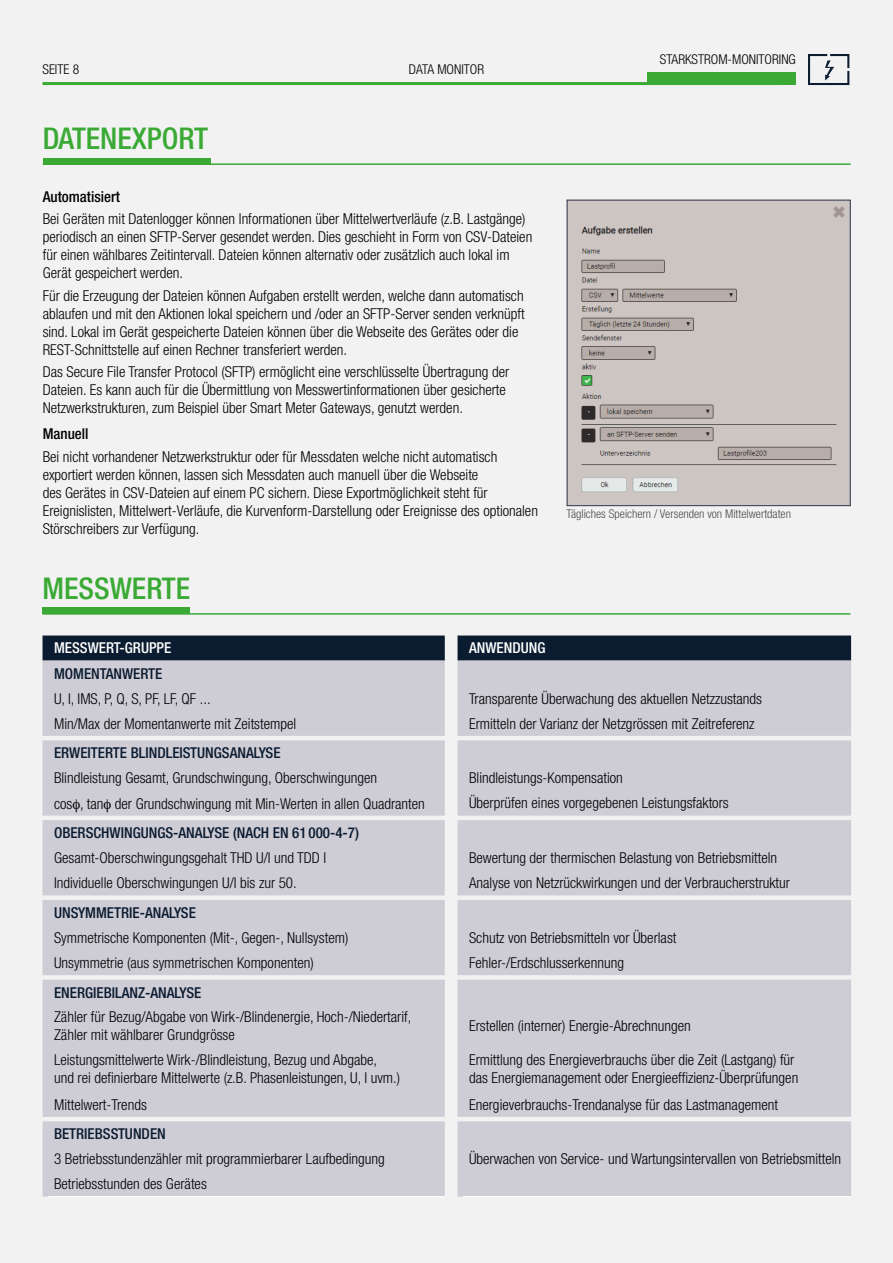
<style>
.page{position:relative;width:893px;height:1263px;background:#f2f2f2}
.page>*{position:absolute;margin:0;border:0;box-sizing:border-box;transform-origin:0 0}
.t1{font:500 condensed 30px "Helvetica Neue LTW1 G";color:#3aaa35}
.t2{font:300 condensed 15px/18px "Helvetica Neue LT Pro";color:#000}
.t3{font:500 condensed 15px "Helvetica Neue LTW1 G";color:#0b1b30}
.t4{font:500 condensed 15px "Helvetica Neue LT Pro";color:#fff}
.t5{font:500 condensed 15px "Helvetica Neue LT Pro";color:#000}
.t6{font:300 condensed 13.5px "Helvetica Neue LT Pro";color:#000}
.t7{font:300 condensed 12px "Helvetica Neue LT Pro";color:#4a4a49}
</style>
<div class="page">
<hr style="left:43px;top:82px;width:738px;height:3px;background:#3aaa35">
<div style="left:647px;top:72px;width:149px;height:13px;background:#3aaa35"></div>
<svg style="left:808px;top:54px;width:41px;height:31px"></svg>
<div style="left:43px;top:159px;width:167px;height:6px;background:#3aaa35"></div>
<hr style="left:43px;top:163px;width:808px;height:2px;background:#3aaa35">
<hr style="left:43px;top:613px;width:807px;height:2px;background:#3aaa35">
<div style="left:43px;top:607px;width:147px;height:7px;background:#3aaa35"></div>
<svg style="left:43px;top:635px;width:808px;height:26px;background:#18273a"></svg>
<div style="left:43px;top:661px;width:808px;height:535px;background:#cecdd6"></div>
<hr style="left:48px;top:1196px;width:397px;height:1px;background:#fff">
<hr style="left:463px;top:1196px;width:388px;height:1px;background:#fff">
<img style="left:569px;top:202px;width:279px;height:302px">
<div style="left:567px;top:200px;width:283px;height:306px;border:1px solid #363e54"></div>
<svg style="left:73px;top:799px;width:7px;height:13px"></svg>
<svg style="left:104px;top:799px;width:7px;height:13px"></svg>
<p class="t6" style="left:43px;top:62px;width:38px">SEITE 8</p>
<h1 class="t1" style="left:43px;top:120px;width:167px">DATENEXPORT</h1>
<p class="t6" style="left:409px;top:62px;width:77px">DATA MONITOR</p>
<p class="t5" style="left:43px;top:188px;width:79px">Automatisiert</p>
<p class="t2" style="left:43px;top:210px;width:491px">Bei Geräten mit Datenlogger können Informationen über Mittelwertverläufe (z.B. Lastgänge) periodisch an einen SFTP-Server gesendet werden. Dies geschieht in Form von CSV-Dateien für einen wählbares Zeitintervall. Dateien können alternativ oder zusätzlich auch lokal im Gerät gespeichert werden.</p>
<p class="t2" style="left:43px;top:286px;width:484px">Für die Erzeugung der Dateien können Aufgaben erstellt werden, welche dann automatisch ablaufen und mit den Aktionen lokal speichern und /oder an SFTP-Server senden verknüpft sind. Lokal im Gerät gespeicherte Dateien können über die Webseite des Gerätes oder die REST-Schnittstelle auf einen Rechner transferiert werden.</p>
<p class="t2" style="left:43px;top:362px;width:468px">Das Secure File Transfer Protocol (SFTP) ermöglicht eine verschlüsselte Übertragung der<br>Dateien. Es kann auch für die Übermittlung von Messwertinformationen über gesicherte<br>Netzwerkstrukturen, zum Beispiel über Smart Meter Gateways, genutzt werden.</p>
<p class="t5" style="left:43px;top:425px;width:47px">Manuell</p>
<p class="t2" style="left:43px;top:447px;width:497px">Bei nicht vorhandener Netzwerkstruktur oder für Messdaten welche nicht automatisch exportiert werden können, lassen sich Messdaten auch manuell über die Webseite<br>des Gerätes in CSV-Dateien auf einem PC sichern. Diese Exportmöglichkeit steht für Ereignislisten, Mittelwert-Verläufe, die Kurvenform-Darstellung oder Ereignisse des optionalen Störschreibers zur Verfügung.</p>
<h1 class="t1" style="left:43px;top:570px;width:149px">MESSWERTE</h1>
<p class="t6" style="left:660px;top:51px;width:137px">STARKSTROM-MONITORING</p>
<p class="t7" style="left:567px;top:507px;width:226px">Tägliches Speichern / Versenden von Mittelwertdaten</p>
<p class="t4" style="left:54px;top:639px;width:119px">MESSWERT-GRUPPE</p>
<p class="t4" style="left:469px;top:639px;width:78px">ANWENDUNG</p>
<p class="t3" style="left:54px;top:664px;width:110px">MOMENTANWERTE</p>
<p class="t2" style="left:54px;top:689px;width:158px">U, I, IMS, P, Q, S, PF, LF, QF ...</p>
<p class="t2" style="left:469px;top:689px;width:294px">Transparente Überwachung des aktuellen Netzzustands</p>
<p class="t2" style="left:54px;top:714px;width:244px">Min/Max der Momentanwerte mit Zeitstempel</p>
<p class="t2" style="left:469px;top:714px;width:287px">Ermitteln der Varianz der Netzgrössen mit Zeitreferenz</p>
<p class="t3" style="left:54px;top:744px;width:228px">ERWEITERTE BLINDLEISTUNGSANALYSE</p>
<p class="t2" style="left:54px;top:769px;width:325px">Blindleistung Gesamt, Grundschwingung, Oberschwingungen</p>
<p class="t2" style="left:469px;top:769px;width:155px">Blindleistungs-Kompensation</p>
<p class="t2" style="left:54px;top:794px;width:372px">cos , tan der Grundschwingung mit Min-Werten in allen Quadranten</p>
<p class="t2" style="left:469px;top:794px;width:261px">Überprüfen eines vorgegebenen Leistungsfaktors</p>
<p class="t3" style="left:54px;top:824px;width:306px">OBERSCHWINGUNGS-ANALYSE (NACH EN 61 000-4-7)</p>
<p class="t2" style="left:54px;top:849px;width:274px">Gesamt-Oberschwingungsgehalt THD U/I und TDD I</p>
<p class="t2" style="left:469px;top:849px;width:310px">Bewertung der thermischen Belastung von Betriebsmitteln</p>
<p class="t2" style="left:54px;top:874px;width:244px">Individuelle Oberschwingungen U/I bis zur 50.</p>
<p class="t2" style="left:469px;top:874px;width:322px">Analyse von Netzrückwirkungen und der Verbraucherstruktur</p>
<p class="t3" style="left:54px;top:903px;width:143px">UNSYMMETRIE-ANALYSE</p>
<p class="t2" style="left:54px;top:928px;width:296px">Symmetrische Komponenten (Mit-, Gegen-, Nullsystem)</p>
<p class="t2" style="left:469px;top:928px;width:209px">Schutz von Betriebsmitteln vor Überlast</p>
<p class="t2" style="left:54px;top:953px;width:261px">Unsymmetrie (aus symmetrischen Komponenten)</p>
<p class="t2" style="left:469px;top:953px;width:156px">Fehler-/Erdschlusserkennung</p>
<p class="t3" style="left:54px;top:983px;width:149px">ENERGIEBILANZ-ANALYSE</p>
<p class="t2" style="left:54px;top:1007px;width:359px">Zähler für Bezug/Abgabe von Wirk-/Blindenergie, Hoch-/Niedertarif,<br>Zähler mit wählbarer Grundgrösse</p>
<p class="t2" style="left:469px;top:1016px;width:223px">Erstellen (interner) Energie-Abrechnungen</p>
<p class="t2" style="left:54px;top:1051px;width:348px">Leistungsmittelwerte Wirk-/Blindleistung, Bezug und Abgabe, und rei definierbare Mittelwerte (z.B. Phasenleistungen, U, I uvm.)</p>
<p class="t2" style="left:469px;top:1051px;width:331px">Ermittlung des Energieverbrauchs über die Zeit (Lastgang) für das Energiemanagement oder Energieeffizienz-Überprüfungen</p>
<p class="t2" style="left:54px;top:1095px;width:94px">Mittelwert-Trends</p>
<p class="t2" style="left:469px;top:1095px;width:310px">Energieverbrauchs-Trendanalyse für das Lastmanagement</p>
<p class="t3" style="left:54px;top:1125px;width:113px">BETRIEBSSTUNDEN</p>
<p class="t2" style="left:54px;top:1150px;width:332px">3 Betriebsstundenzähler mit programmierbarer Laufbedingung</p>
<p class="t2" style="left:469px;top:1150px;width:374px">Überwachen von Service- und Wartungsintervallen von Betriebsmitteln</p>
<p class="t2" style="left:54px;top:1175px;width:154px">Betriebsstunden des Gerätes</p>
</div>
